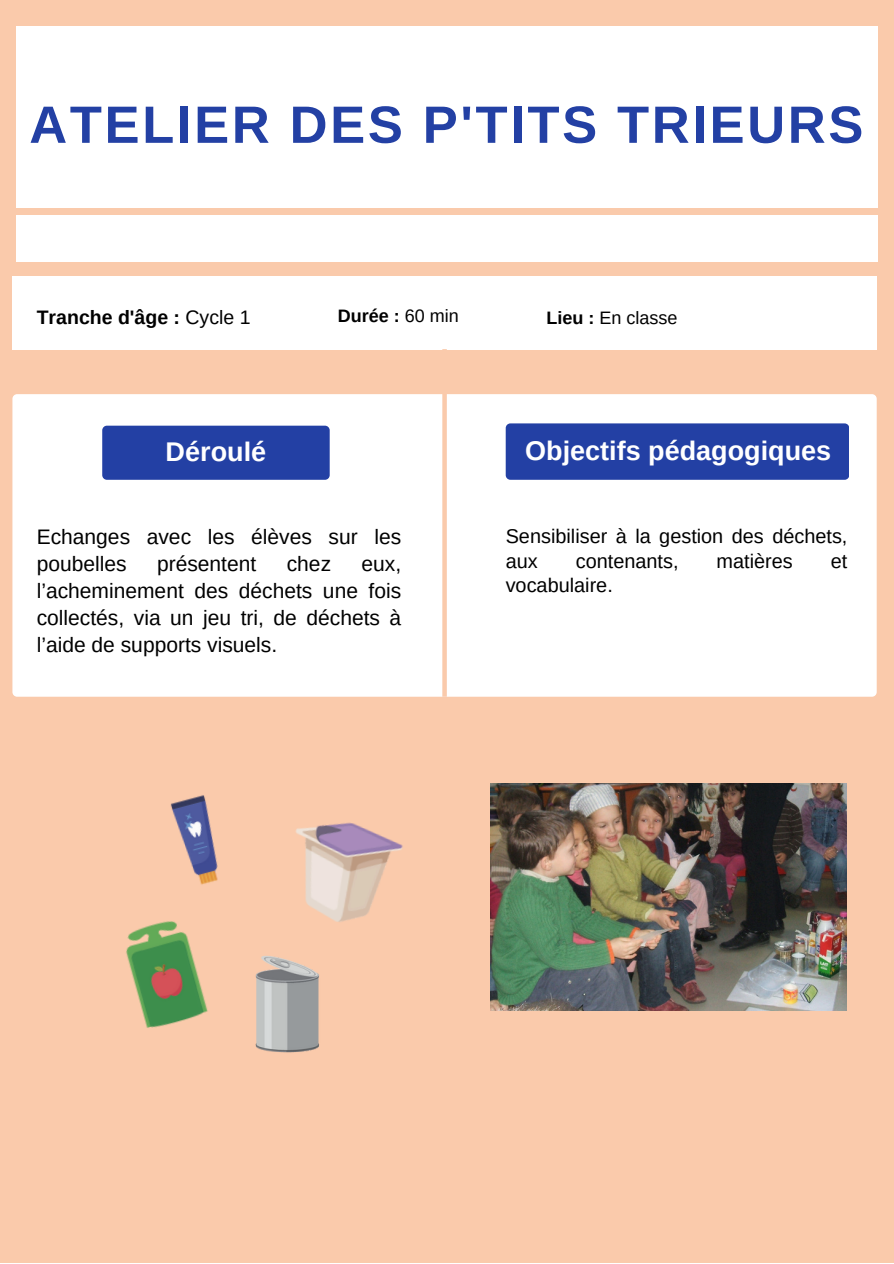
<style>
.page{position:relative;width:894px;height:1264px;background:#fff}
.page>*{position:absolute;margin:0;border:0;box-sizing:border-box;transform-origin:0 0}
.t1{font:700 52.5px "Arimo";letter-spacing:.05em;color:#2340a4}
.t2{font:700 27px "Arimo";color:#fff}
.t3{font:21px/27px "Arimo";color:#000}
.t4{font:19.8px/24.8px "Arimo";color:#000}
.t5{font:700 19.5px "Arimo";color:#000}
.t6{font:18px "Arimo";color:#000}
.t7{font:700 18px "Arimo";color:#000}
.s1{font-weight:400}
.s2{font-weight:700}
</style>
<div class="page">
<div style="left:0;top:0;width:893px;height:1262px;background:#facaab"></div>
<div style="left:16px;top:26px;width:861px;height:235px;background:#fff"></div>
<div style="left:0;top:209px;width:893px;height:6px;background:#facaab"></div>
<div style="left:12px;top:276px;width:864px;height:73px;background:#fff"></div>
<div style="left:12px;top:394px;width:864px;height:302px;background:#fff"></div>
<div style="left:102px;top:425px;width:227px;height:55px;background:#2340a4"></div>
<div style="left:505px;top:423px;width:343px;height:57px;background:#2340a4"></div>
<svg style="left:442px;top:349px;width:4px;height:347px"></svg>
<img style="left:329px;top:822px;width:74px;height:100px">
<img style="left:170px;top:795px;width:159px;height:122px">
<img style="left:126px;top:829px;width:193px;height:224px">
<img style="left:490px;top:783px;width:356px;height:227px">
<p class="t1" style="left:29px;top:95px;width:835px">ATELIER DES P'TITS TRIEURS</p>
<h3 class="t5" style="left:37px;top:306px;width:215px">Tranche d'âge : <span class="s1">Cycle 1</span></h3>
<p class="t2" style="left:166px;top:437px;width:102px">Déroulé</p>
<h2 class="t7" style="left:337px;top:306px;width:123px">Durée : <span class="s1">60 min</span></h2>
<p class="t6" style="left:546px;top:308px;width:132px"><span class="s2">Lieu :</span> En classe</p>
<h3 class="t2" style="left:525px;top:435px;width:307px">Objectifs pédagogiques</h3>
<h2 class="t3" style="left:37px;top:523px;width:366px">Echanges avec les élèves sur les poubelles</h2>
<h2 class="t3" style="left:157px;top:550px;width:101px">présentent</h2>
<h2 class="t3" style="left:287px;top:550px;width:46px">chez</h2>
<h2 class="t3" style="left:37px;top:550px;width:366px;text-align:justify;text-indent:325px">eux, l’acheminement des déchets une fois collectés, via un jeu tri, de déchets à l’aide de supports visuels.</h2>
<p class="t4" style="left:505px;top:523px;width:343px">Sensibiliser à la gestion des déchets, aux</p>
<p class="t4" style="left:575px;top:548px;width:104px">contenants,</p>
<p class="t4" style="left:716px;top:548px;width:78px">matières</p>
<p class="t4" style="left:830px;top:548px;width:18px">et</p>
<p class="t4" style="left:505px;top:573px;width:109px">vocabulaire.</p>
</div>
